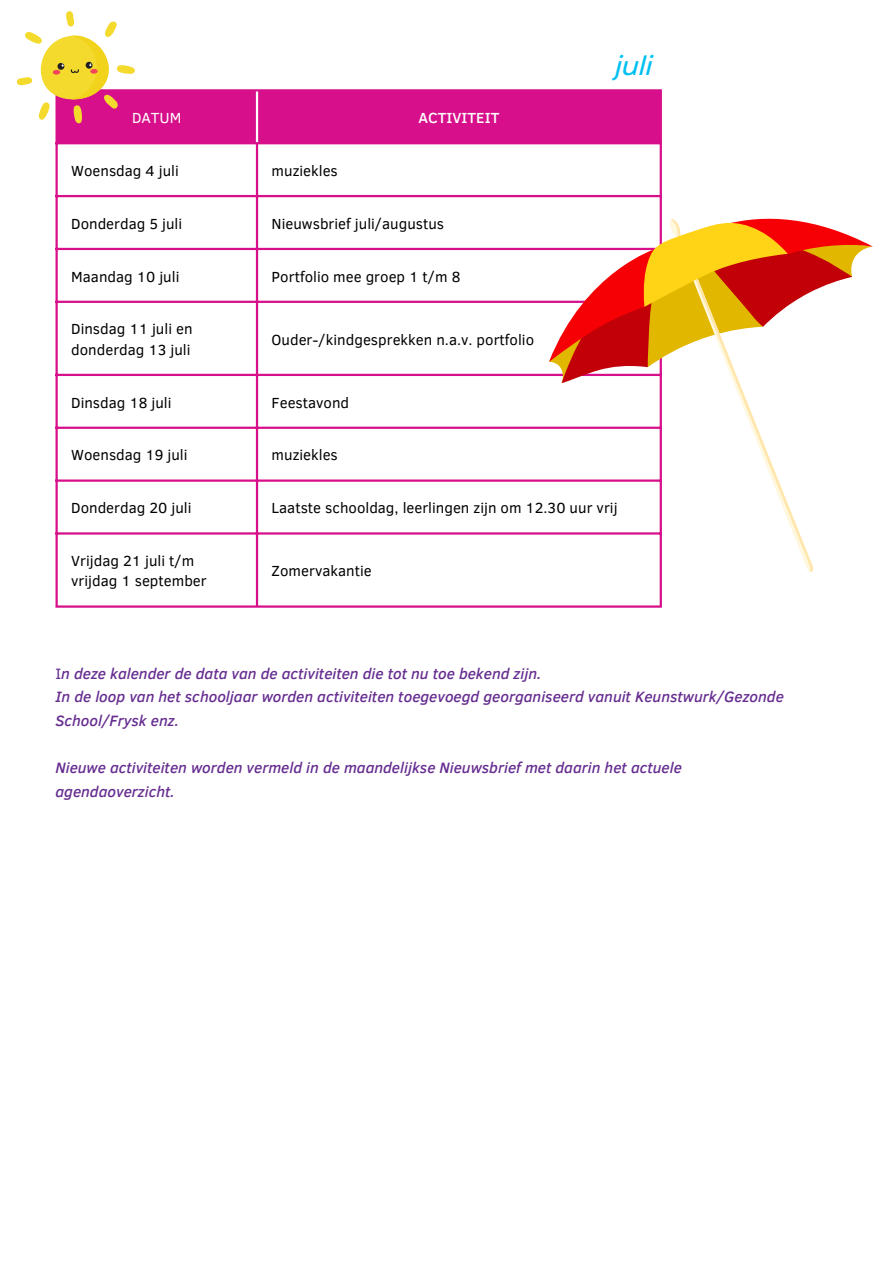
<style>
.page{position:relative;width:893px;height:1264px;background:#fff}
.page>*{position:absolute;margin:0;border:0;box-sizing:border-box;transform-origin:0 0}
.t1{font:italic 500 27px "JT Marnie";color:#00c0f2}
.t2{font:italic 500 15.3px/23.5px "Clear Sans";color:#662d90}
.t3{font:15px/20.2px "Clear Sans";color:#000}
.t4{font:500 15px "Clear Sans";color:#fff}
.t5{font:15px "Clear Sans";color:#fff}
.s1{font-weight:400;font-style:normal}
</style>
<div class="page">
<hr style="left:55px;top:91px;width:3px;height:514px;background:#d70f8b">
<hr style="left:256px;top:144px;width:2px;height:461px;background:#d70f8b">
<hr style="left:659px;top:91px;width:3px;height:514px;background:#d70f8b">
<hr style="left:55px;top:89px;width:607px;height:2px;background:#d70f8b">
<hr style="left:55px;top:142px;width:607px;height:2px;background:#d70f8b">
<hr style="left:55px;top:195px;width:607px;height:2px;background:#d70f8b">
<hr style="left:55px;top:248px;width:607px;height:2px;background:#d70f8b">
<hr style="left:55px;top:301px;width:607px;height:2px;background:#d70f8b">
<hr style="left:55px;top:374px;width:607px;height:2px;background:#d70f8b">
<hr style="left:55px;top:426px;width:607px;height:3px;background:#d70f8b">
<hr style="left:55px;top:479px;width:607px;height:3px;background:#d70f8b">
<hr style="left:55px;top:532px;width:607px;height:2px;background:#d70f8b">
<hr style="left:55px;top:605px;width:607px;height:2px;background:#d70f8b">
<svg style="left:734px;top:384px;width:79px;height:188px"></svg>
<svg style="left:549px;top:219px;width:323px;height:165px"></svg>
<svg style="left:17px;top:11px;width:644px;height:132px"></svg>
<p class="t5" style="left:132px;top:107px;width:51px">DATUM</p>
<p class="t4" style="left:418px;top:107px;width:82px">ACTIVITEIT</p>
<h1 class="t1" style="left:615px;top:53px;width:38px">juli</h1>
<p class="t3" style="left:71px;top:160px;width:109px">Woensdag 4 juli</p>
<p class="t3" style="left:271px;top:160px;width:68px">muziekles</p>
<p class="t3" style="left:71px;top:212px;width:112px">Donderdag 5 juli</p>
<p class="t3" style="left:271px;top:212px;width:174px">Nieuwsbrief juli/augustus</p>
<p class="t3" style="left:71px;top:265px;width:110px">Maandag 10 juli</p>
<p class="t3" style="left:271px;top:265px;width:190px">Portfolio mee groep 1 t/m 8</p>
<p class="t3" style="left:71px;top:318px;width:123px">Dinsdag 11 juli en donderdag 13 juli</p>
<p class="t3" style="left:271px;top:328px;width:264px">Ouder-/kindgesprekken n.a.v. portfolio</p>
<p class="t3" style="left:71px;top:391px;width:102px">Dinsdag 18 juli</p>
<p class="t3" style="left:271px;top:391px;width:79px">Feestavond</p>
<p class="t3" style="left:71px;top:444px;width:118px">Woensdag 19 juli</p>
<p class="t3" style="left:271px;top:444px;width:68px">muziekles</p>
<p class="t3" style="left:71px;top:497px;width:122px">Donderdag 20 juli</p>
<p class="t3" style="left:271px;top:497px;width:347px">Laatste schooldag, leerlingen zijn om 12.30 uur vrij</p>
<p class="t3" style="left:71px;top:550px;width:137px">Vrijdag 21 juli t/m vrijdag 1 september</p>
<p class="t3" style="left:271px;top:560px;width:101px">Zomervakantie</p>
<p class="t2" style="left:55px;top:660px;width:729px"><span class="s1">I</span>n deze kalender de data van de activiteiten die tot nu toe bekend zijn.<br>In de loop van het schooljaar worden activiteiten toegevoegd georganiseerd vanuit Keunstwurk/Gezonde<br>School/Frysk enz.</p>
<p class="t2" style="left:55px;top:755px;width:628px">Nieuwe activiteiten worden vermeld in de maandelijkse Nieuwsbrief met daarin het actuele agendaoverzicht.</p>
</div>
